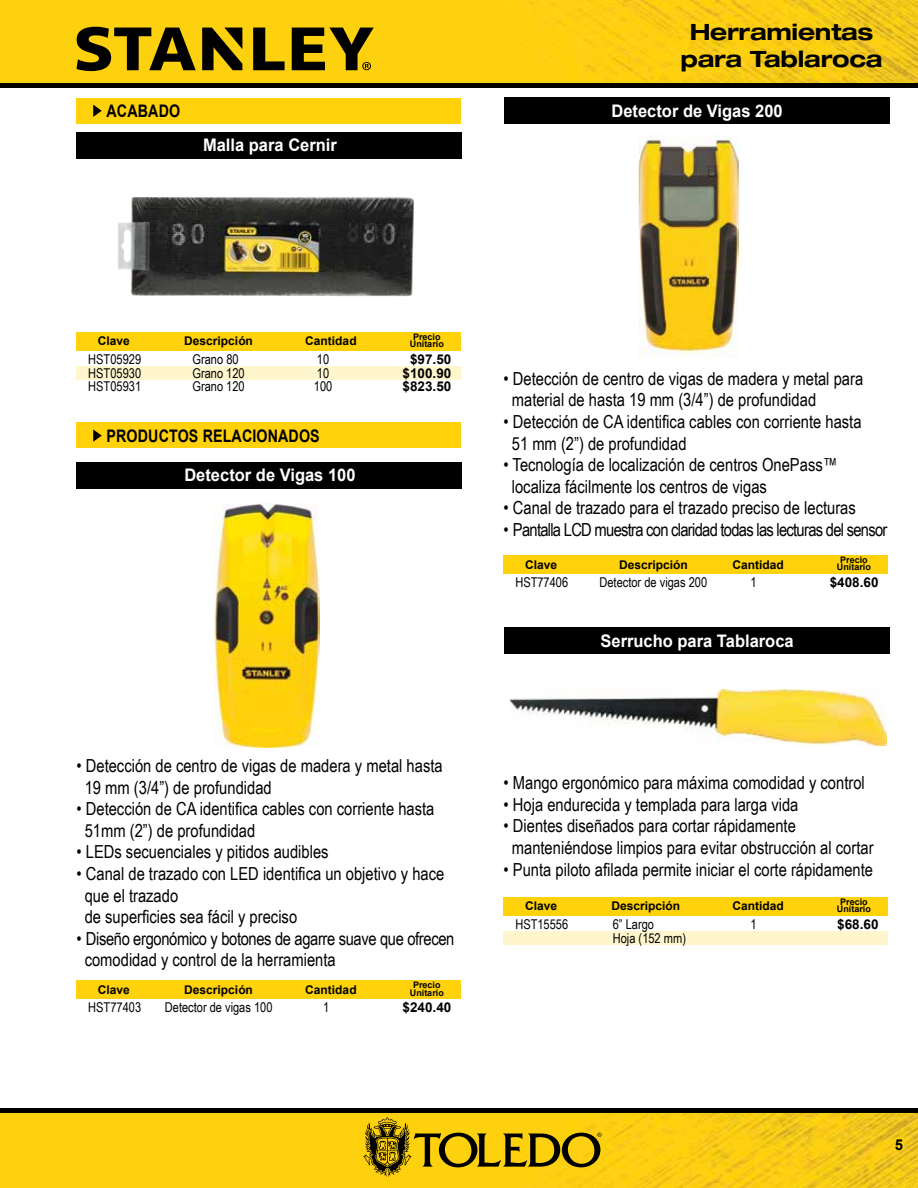
<style>
.page{position:relative;width:918px;height:1188px;background:#fff}
.page>*{position:absolute;margin:0;border:0;box-sizing:border-box;transform-origin:0 0}
.t1{font:700 expanded 22.5px/27px "Helvetica Neue";letter-spacing:-.01em;color:#000;text-align:center}
.t2{font:18px/21.6px "Arial Narrow";color:#000}
.t3{font:18px/21.6px "Arial Narrow";letter-spacing:-.02em;color:#000}
.t4{font:18px "Arial Narrow";letter-spacing:-.04em;color:#000}
.t5{font:700 17.4px "Arial";color:#fff;scale:.95 1}
.t6{font:700 17.4px "Arial";letter-spacing:.01em;color:#000;scale:.82 1}
.t7{font:700 15px "Arial";color:#000}
.t8{font:13.5px/13.5px "Arial Narrow";color:#000}
.t9{font:700 13.5px/13.5px "Arial";color:#000;text-align:center}
.t10{font:700 12px "Arial";color:#000}
.t11{font:700 9px/7.5px "Arial";color:#000;text-align:center}
</style>
<div class="page">
<img style="left:0;top:1113px;width:918px;height:75px">
<img style="left:0;top:0;width:918px;height:84px">
<hr style="left:0;top:84px;width:918px;height:4px;background:#000">
<div style="left:0;top:1108px;width:918px;height:5px;background:#000"></div>
<svg style="left:892px;top:1136px;width:15px;height:17px"></svg>
<svg style="left:363px;top:1117px;width:239px;height:60px;background:#c19f0b"></svg>
<svg style="left:202px;top:28px;width:40px;height:42px;background:#554604"></svg>
<svg style="left:253px;top:28px;width:32px;height:42px"></svg>
<svg style="left:77px;top:27px;width:119px;height:44px;background:#7b6506"></svg>
<svg style="left:292px;top:28px;width:82px;height:42px;background:#786306"></svg>
<div style="left:504px;top:932px;width:384px;height:13px;background:#fff6ce"></div>
<div style="left:77px;top:98px;width:384px;height:25px;background:#ffd20b"></div>
<div style="left:77px;top:423px;width:384px;height:25px;background:#ffd20b"></div>
<svg style="left:93px;top:105px;width:9px;height:12px"></svg>
<svg style="left:93px;top:429px;width:9px;height:13px"></svg>
<div style="left:77px;top:463px;width:385px;height:26px;background:#000"></div>
<div style="left:504px;top:98px;width:385px;height:26px;background:#000"></div>
<div style="left:504px;top:628px;width:385px;height:26px;background:#000"></div>
<div style="left:77px;top:981px;width:384px;height:18px;background:#ffd20b"></div>
<div style="left:504px;top:555px;width:384px;height:18px;background:#ffd20b"></div>
<div style="left:504px;top:897px;width:384px;height:18px;background:#ffd20b"></div>
<div style="left:77px;top:366px;width:384px;height:14px;background:#fff6ce"></div>
<div style="left:77px;top:132px;width:385px;height:26px;background:#000"></div>
<div style="left:77px;top:332px;width:384px;height:18px;background:#ffd20b"></div>
<img style="left:638px;top:136px;width:101px;height:221px">
<img style="left:510px;top:689px;width:377px;height:56px">
<img style="left:118px;top:197px;width:296px;height:99px">
<img style="left:214px;top:503px;width:105px;height:244px">
<p class="t6" style="left:107px;top:99px;width:91px">ACABADO</p>
<p class="t5" style="left:203px;top:133px;width:142px">Malla para Cernir</p>
<p class="t1" style="left:680px;top:18px;width:204px">Herramientas para Tablaroca</p>
<p class="t5" style="left:612px;top:99px;width:182px">Detector de Vigas 200</p>
<p class="t10" style="left:98px;top:333px;width:34px">Clave</p>
<p class="t10" style="left:184px;top:333px;width:70px">Descripción</p>
<p class="t10" style="left:305px;top:333px;width:53px">Cantidad</p>
<p class="t11" style="left:410px;top:333px;width:36px">Precio<br>Unitario</p>
<p class="t8" style="left:88px;top:352px;width:54px;text-align:justify">HST05929<br>HST05930<br>HST05931</p>
<p class="t8" style="left:193px;top:352px;width:54px">Grano 80<br>Grano 120<br>Grano 120</p>
<p class="t8" style="left:314px;top:352px;width:20px">10<br>10<br>100</p>
<p class="t9" style="left:403px;top:353px;width:50px">$97.50 $100.90 $823.50</p>
<p class="t6" style="left:107px;top:424px;width:262px">PRODUCTOS RELACIONADOS</p>
<p class="t5" style="left:184px;top:464px;width:182px">Detector de Vigas 100</p>
<p class="t2" style="left:85px;top:754px;width:359px;text-indent:-8px">• Detección de centro de vigas de madera y metal hasta<br>19 mm (3/4”) de profundidad</p>
<p class="t2" style="left:85px;top:797px;width:351px;text-indent:-8px">• Detección de CA identifica cables con corriente hasta<br>51mm (2”) de profundidad</p>
<p class="t2" style="left:77px;top:841px;width:254px">• LEDs secuenciales y pitidos audibles</p>
<p class="t2" style="left:85px;top:862px;width:361px;text-indent:-8px">• Canal de trazado con LED identifica un objetivo y hace que el trazado<br>de superficies sea fácil y preciso</p>
<p class="t3" style="left:85px;top:927px;width:371px;text-indent:-8px">• Diseño ergonómico y botones de agarre suave que ofrecen comodidad y control de la herramienta</p>
<p class="t10" style="left:98px;top:982px;width:34px">Clave</p>
<p class="t8" style="left:88px;top:1000px;width:54px">HST77403</p>
<p class="t10" style="left:184px;top:982px;width:70px">Descripción</p>
<p class="t8" style="left:165px;top:1000px;width:109px">Detector de vigas 100</p>
<p class="t10" style="left:305px;top:982px;width:53px">Cantidad</p>
<p class="t8" style="left:323px;top:1000px;width:8px">1</p>
<p class="t11" style="left:410px;top:981px;width:36px">Precio<br>Unitario</p>
<p class="t9" style="left:403px;top:1001px;width:50px">$240.40</p>
<p class="t2" style="left:512px;top:367px;width:353px;text-indent:-8px">• Detección de centro de vigas de madera y metal para material de hasta 19 mm (3/4”) de profundidad</p>
<p class="t2" style="left:512px;top:410px;width:351px;text-indent:-8px">• Detección de CA identifica cables con corriente hasta<br>51 mm (2”) de profundidad</p>
<p class="t2" style="left:512px;top:453px;width:327px;text-indent:-8px">• Tecnología de localización de centros OnePass™ localiza fácilmente los centros de vigas</p>
<p class="t2" style="left:504px;top:497px;width:354px">• Canal de trazado para el trazado preciso de lecturas</p>
<p class="t4" style="left:504px;top:516px;width:385px">• Pantalla LCD muestra con claridad todas las lecturas del sensor</p>
<p class="t10" style="left:525px;top:556px;width:34px">Clave</p>
<p class="t8" style="left:515px;top:575px;width:54px">HST77406</p>
<p class="t10" style="left:619px;top:556px;width:70px">Descripción</p>
<p class="t8" style="left:600px;top:575px;width:109px">Detector de vigas 200</p>
<p class="t10" style="left:732px;top:556px;width:53px">Cantidad</p>
<p class="t8" style="left:750px;top:575px;width:8px">1</p>
<p class="t5" style="left:601px;top:629px;width:205px">Serrucho para Tablaroca</p>
<p class="t11" style="left:837px;top:556px;width:36px">Precio<br>Unitario</p>
<p class="t9" style="left:830px;top:576px;width:50px">$408.60</p>
<p class="t2" style="left:504px;top:771px;width:363px">• Mango ergonómico para máxima comodidad y control</p>
<p class="t2" style="left:504px;top:793px;width:296px">• Hoja endurecida y templada para larga vida</p>
<p class="t2" style="left:512px;top:815px;width:363px;text-indent:-8px">• Dientes diseñados para cortar rápidamente manteniéndose limpios para evitar obstrucción al cortar</p>
<p class="t2" style="left:504px;top:858px;width:371px">• Punta piloto afilada permite iniciar el corte rápidamente</p>
<p class="t10" style="left:525px;top:898px;width:34px">Clave</p>
<p class="t8" style="left:515px;top:917px;width:54px">HST15556</p>
<p class="t10" style="left:611px;top:898px;width:70px">Descripción</p>
<p class="t8" style="left:613px;top:917px;width:75px">6” Largo<br>Hoja (152 mm)</p>
<p class="t10" style="left:732px;top:898px;width:53px">Cantidad</p>
<p class="t8" style="left:750px;top:917px;width:8px">1</p>
<p class="t11" style="left:837px;top:898px;width:36px">Precio<br>Unitario</p>
<p class="t9" style="left:837px;top:918px;width:43px">$68.60</p>
<p class="t7" style="left:895px;top:1134px;width:10px">5</p>
</div>
